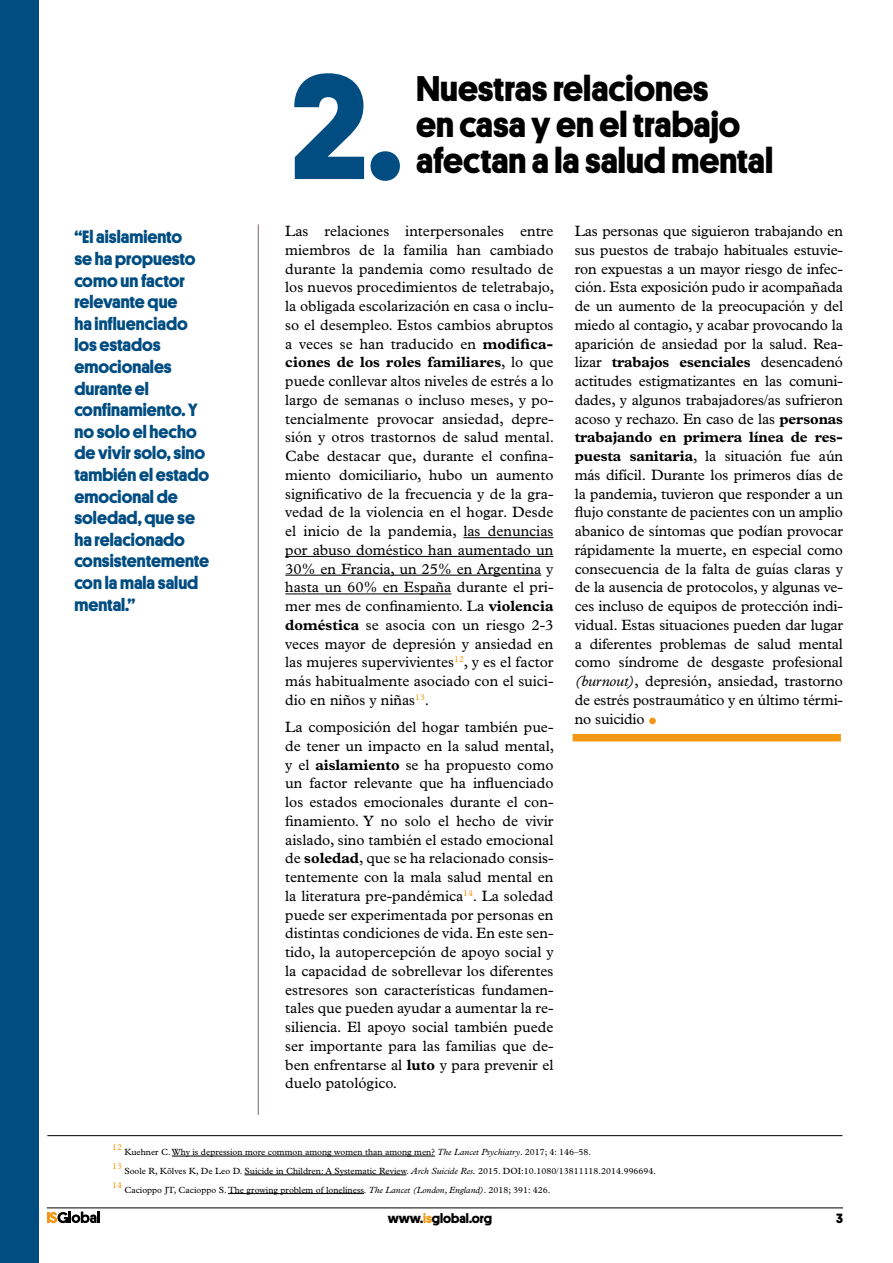
<style>
.page{position:relative;width:893px;height:1263px;background:#fff}
.page>*{position:absolute;margin:0;border:0;box-sizing:border-box;transform-origin:0 0}
.t1{font:700 150px "Platform";color:#014d81}
.text_base{font:54px "Plantin";color:#f49712}
.t2{font:700 36px/36px "Platform";color:#000}
.t3{font:700 18px/21.6px "Platform";color:#014d81}
.text_base-2{font:15px/18.8px "Plantin";color:#000;text-align:justify}
.t4{font:700 13.5px "Platform";color:#000}
.leyendas{font:9px "Plantin";color:#000}
.leyendas-2{font:8.7px "Plantin";color:#f49712}
.s1{font-weight:700}
.s2{font-style:italic}
.s3{color:#f49712}
</style>
<div class="page">
<svg style="left:47px;top:1211px;width:53px;height:12px"></svg>
<hr style="left:47px;top:1207px;width:796px;height:1px;background:#000">
<div style="left:0;top:0;width:38px;height:1263px;background:#014d81"></div>
<hr style="left:463px;top:537px;width:90px;height:1px;background:#000">
<hr style="left:285px;top:556px;width:268px;height:1px;background:#000">
<hr style="left:285px;top:575px;width:256px;height:1px;background:#000">
<hr style="left:285px;top:593px;width:166px;height:1px;background:#000">
<hr style="left:258px;top:224px;width:1px;height:891px;background:#867b77">
<div style="left:573px;top:734px;width:268px;height:7px;background:#f49712"></div>
<hr style="left:172px;top:1156px;width:263px;height:1px;background:#000">
<hr style="left:245px;top:1174px;width:161px;height:1px;background:#000">
<hr style="left:228px;top:1193px;width:136px;height:1px;background:#000">
<hr style="left:47px;top:1135px;width:795px;height:1px;background:#000">
<p class="t3" style="left:74px;top:225px;width:136px">“El aislamiento<br>se ha propuesto como un factor relevante que<br>ha influenciado los estados emocionales durante el confinamiento. Y no solo el hecho de vivir solo, sino también el estado emocional de soledad, que se ha relacionado consistentemente con la mala salud mental.”</p>
<p class="t1" style="left:291px;top:17px;width:113px">2.</p>
<p class="t2" style="left:416px;top:68px;width:359px">Nuestras relaciones<br>en casa y en el trabajo afectan a la salud mental</p>
<p class="text_base-2" style="left:285px;top:222px;width:270px">Las relaciones interpersonales entre miembros de la familia han cambiado durante la pandemia como resultado de los nuevos procedimientos de teletrabajo, la obligada escolarización en casa o inclu&shy;so el desempleo. Estos cambios abruptos a veces se han traducido en <span class="s1">modifica&shy;ciones de los roles familiares</span>, lo que puede conllevar altos niveles de estrés a lo largo de semanas o incluso meses, y po&shy;tencialmente provocar ansiedad, depre&shy;sión y otros trastornos de salud mental.<br>Cabe destacar que, durante el confina&shy;miento domiciliario, hubo un aumento significativo de la frecuencia y de la gra&shy;vedad de la violencia en el hogar. Desde el inicio de la pandemia, las denuncias por abuso doméstico han aumentado un 30% en Francia, un 25% en Argentina y hasta un 60% en España durante el pri&shy;mer mes de confinamiento. La <span class="s1">violencia doméstica</span> se asocia con un riesgo 2-3 veces mayor de depresión y ansiedad en las mujeres supervivientes<sup>12</sup>, y es el factor más habitualmente asociado con el suici&shy;dio en niños y niñas<sup>13</sup>.</p>
<p class="text_base-2" style="left:285px;top:718px;width:270px">La composición del hogar también pue&shy;de tener un impacto en la salud mental, y el <span class="s1">aislamiento</span> se ha propuesto como un factor relevante que ha influenciado los estados emocionales durante el con&shy;finamiento. Y no solo el hecho de vivir aislado, sino también el estado emocional de <span class="s1">soledad</span>, que se ha relacionado consis&shy;tentemente con la mala salud mental en la literatura pre-pandémica<sup>14</sup>. La soledad puede ser experimentada por personas en distintas condiciones de vida. En este sen&shy;tido, la autopercepción de apoyo social y la capacidad de sobrellevar los diferentes estresores son características fundamen&shy;tales que pueden ayudar a aumentar la re&shy;siliencia. El apoyo social también puede ser importante para las familias que de&shy;ben enfrentarse al <span class="s1">luto</span> y para prevenir el duelo patológico.</p>
<p class="text_base-2" style="left:575px;top:222px;width:270px">Las personas que siguieron trabajando en sus puestos de trabajo habituales estuvie&shy;ron expuestas a un mayor riesgo de infec&shy;ción. Esta exposición pudo ir acompañada de un aumento de la preocupación y del miedo al contagio, y acabar provocando la aparición de ansiedad por la salud. Rea&shy;lizar <span class="s1">trabajos esenciales</span> desencadenó actitudes estigmatizantes en las comuni&shy;dades, y algunos trabajadores/as sufrieron acoso y rechazo. En caso de las <span class="s1">personas trabajando en primera línea de res&shy;puesta sanitaria</span>, la situación fue aún más difícil. Durante los primeros días de la pandemia, tuvieron que responder a un flujo constante de pacientes con un amplio abanico de síntomas que podían provocar rápidamente la muerte, en especial como consecuencia de la falta de guías claras y de la ausencia de protocolos, y algunas ve&shy;ces incluso de equipos de protección indi&shy;vidual. Estas situaciones pueden dar lugar a diferentes problemas de salud mental como síndrome de desgaste profesional <span class="s2">(burnout)</span>, depresión, ansiedad, trastorno de estrés postraumático y en último térmi&shy;no suicidio</p>
<p class="text_base" style="left:645px;top:675px;width:17px">.</p>
<p class="leyendas-2" style="left:112px;top:1142px;width:11px">12</p>
<p class="leyendas" style="left:124px;top:1147px;width:468px">Kuehner C. Why is depression more common among women than among men? <span class="s2">The Lancet Psychiatry</span>. 2017; 4: 146–58.</p>
<p class="leyendas-2" style="left:112px;top:1161px;width:11px">13</p>
<p class="leyendas" style="left:124px;top:1166px;width:533px">Soole R, Kõlves K, De Leo D. Suicide in Children: A Systematic Review. <span class="s2">Arch Suicide Res.</span> 2015. DOI:10.1080/13811118.2014.996694.</p>
<p class="leyendas-2" style="left:112px;top:1180px;width:11px">14</p>
<p class="leyendas" style="left:124px;top:1184px;width:428px">Cacioppo JT, Cacioppo S. The growing problem of loneliness. <span class="s2">The Lancet (London, England)</span>. 2018; 391: 426.</p>
<p class="t4" style="left:388px;top:1208px;width:106px">www.<span class="s3">is</span>global.org</p>
<p class="t4" style="left:836px;top:1208px;width:8px">3</p>
</div>
